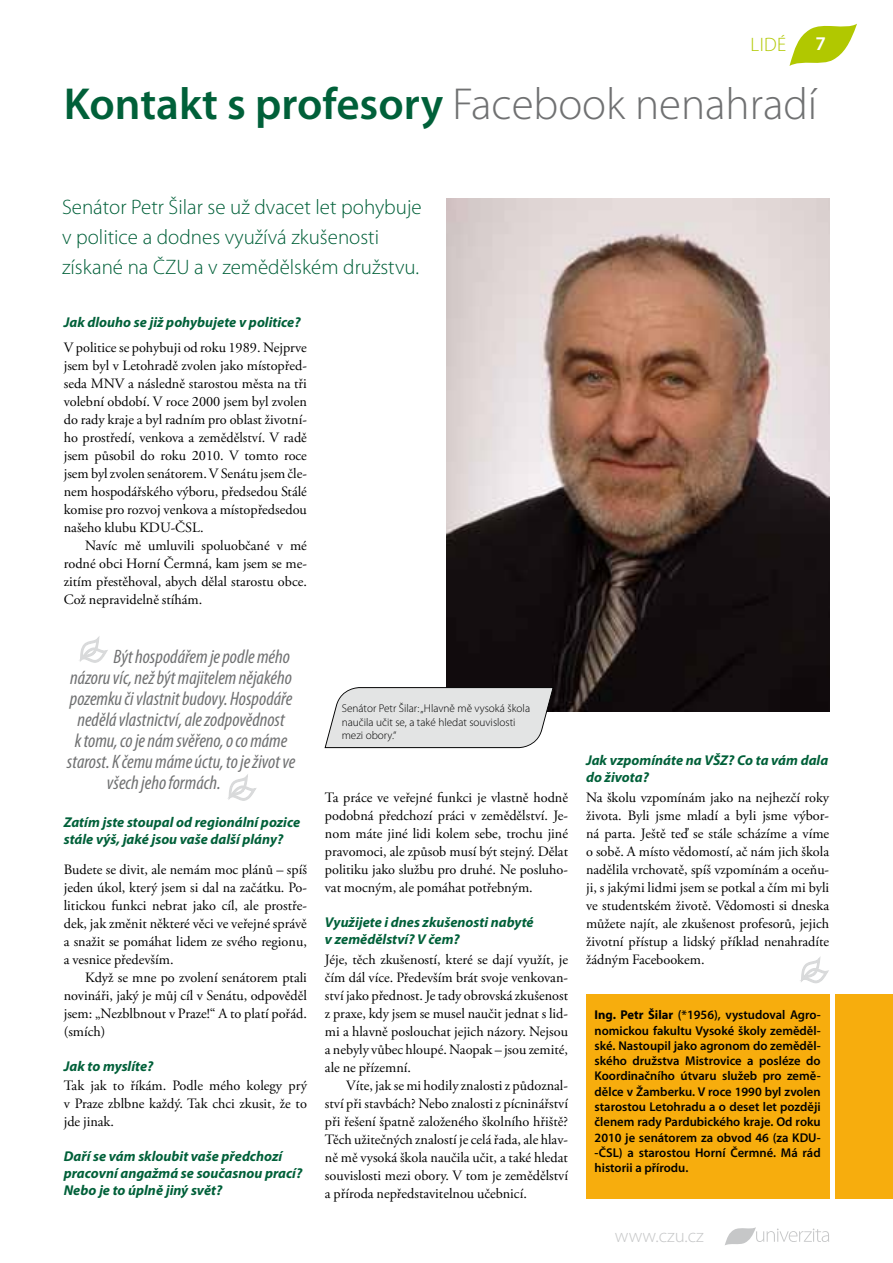
<style>
.page{position:relative;width:893px;height:1263px;background:#fff}
.page>*{position:absolute;margin:0;border:0;box-sizing:border-box;transform-origin:0 0}
.t1{font:600 45px "Myriad Pro";color:#006039}
.t2{font:300 21px/30px "Myriad Pro";color:#006039}
.t3{font:italic condensed 19.5px "Myriad Pro";color:#707172}
.t4{font:300 19.5px "Myriad Pro";color:#b1c800}
.t5{font:600 19.5px "Myriad Pro";color:#fff}
.t6{font:300 18.9px "Myriad Pro";color:#c6c7c8}
.t7{font:14.25px/18px "Adobe Garamond Pro";color:#000;text-align:justify}
.t8{font:italic 700 14.25px/17.1px "Myriad Pro";color:#006039}
.t9{font:600 12.75px/15.3px "Myriad Pro";color:#000;text-align:justify}
.t10{font:300 11.25px/13.5px "Myriad Pro";color:#000}
.s1{font-weight:300;color:#707172}
.s2{font-weight:700}
</style>
<div class="page">
<svg style="left:789px;top:23px;width:68px;height:43px"></svg>
<svg style="left:725px;top:1227px;width:104px;height:18px"></svg>
<img style="left:446px;top:198px;width:383px;height:514px">
<svg style="left:325px;top:687px;width:228px;height:61px"></svg>
<div style="left:586px;top:994px;width:243px;height:205px;background:#f7ad0d"></div>
<svg style="left:79px;top:636px;width:29px;height:27px"></svg>
<svg style="left:228px;top:774px;width:29px;height:27px"></svg>
<div style="left:836px;top:994px;width:57px;height:205px;background:#f7ad0d"></div>
<svg style="left:800px;top:956px;width:29px;height:28px"></svg>
<h3 class="t4" style="left:751px;top:34px;width:37px">LIDÉ</h3>
<h3 class="t5" style="left:815px;top:31px;width:12px">7</h3>
<h1 class="t1" style="left:64px;top:75px;width:755px">Kontakt s profesory <span class="s1">Facebook nenahradí</span></h1>
<h2 class="t2" style="left:62px;top:192px;width:361px">Senátor Petr Šilar se už dvacet let pohybuje v politice a dodnes využívá zkušenosti získané na ČZU a v zemědělském družstvu.</h2>
<p class="t8" style="left:64px;top:313px;width:238px">Jak dlouho se již pohybujete v politice?</p>
<p class="t7" style="left:64px;top:339px;width:245px">V politice se pohybuji od roku 1989. Nejprve jsem byl v Letohradě zvolen jako místopřed&shy;seda MNV a následně starostou města na tři volební období. V roce 2000 jsem byl zvolen do rady kraje a byl radním pro oblast životní&shy;ho prostředí, venkova a zemědělství. V radě jsem působil do roku 2010. V tomto roce jsem byl zvolen senátorem. V Senátu jsem čle&shy;nem hospodářského výboru, předsedou Stálé komise pro rozvoj venkova a místopředsedou našeho klubu KDU-ČSL.</p>
<p class="t7" style="left:64px;top:537px;width:245px;text-indent:21px">Navíc mě umluvili spoluobčané v mé rodné obci Horní Čermná, kam jsem se me&shy;zitím přestěhoval, abych dělal starostu obce.<br>Což nepravidelně stíhám.</p>
<h3 class="t3" style="left:114px;top:645px;width:178px">Být hospodářem je podle mého</h3>
<h3 class="t3" style="left:70px;top:666px;width:223px">názoru víc, než být majitelem nějakého</h3>
<h3 class="t3" style="left:70px;top:687px;width:224px">pozemku či vlastnit budovy. Hospodáře</h3>
<h3 class="t3" style="left:77px;top:708px;width:209px">nedělá vlastnictví, ale zodpovědnost</h3>
<h3 class="t3" style="left:75px;top:729px;width:214px">k tomu, co je nám svěřeno, o co máme</h3>
<h3 class="t3" style="left:67px;top:750px;width:230px">starost. K čemu máme úctu, to je život ve</h3>
<h3 class="t3" style="left:107px;top:771px;width:115px">všech jeho formách.</h3>
<p class="t8" style="left:64px;top:813px;width:238px">Zatím jste stoupal od regionální pozice stále výš, jaké jsou vaše další plány?</p>
<p class="t7" style="left:64px;top:861px;width:245px">Budete se divit, ale nemám moc plánů – spíš jeden úkol, který jsem si dal na začátku. Po&shy;litickou funkci nebrat jako cíl, ale prostře&shy;dek, jak změnit některé věci ve veřejné správě a snažit se pomáhat lidem ze svého regionu, a vesnice především.</p>
<p class="t7" style="left:64px;top:969px;width:245px;text-indent:21px">Když se mne po zvolení senátorem ptali novináři, jaký je můj cíl v Senátu, odpověděl jsem: „Nezblbnout v Praze!“ A to platí pořád. (smích)</p>
<p class="t8" style="left:64px;top:1057px;width:91px">Jak to myslíte?</p>
<p class="t7" style="left:64px;top:1077px;width:245px">Tak jak to říkám. Podle mého kolegy prý v Praze zblbne každý. Tak chci zkusit, že to jde jinak.</p>
<p class="t8" style="left:64px;top:1147px;width:240px">Daří se vám skloubit vaše předchozí pracovní angažmá se současnou prací?<br>Nebo je to úplně jiný svět?</p>
<p class="t10" style="left:342px;top:702px;width:190px">Senátor Petr Šilar: „Hlavně mě vysoká škola naučila učit se, a také hledat souvislosti mezi obory.“</p>
<p class="t7" style="left:325px;top:789px;width:245px">Ta práce ve veřejné funkci je vlastně hodně podobná předchozí práci v zemědělství. Je&shy;nom máte jiné lidi kolem sebe, trochu jiné pravomoci, ale způsob musí být stejný. Dělat politiku jako službu pro druhé. Ne posluho&shy;vat mocným, ale pomáhat potřebným.</p>
<p class="t8" style="left:325px;top:913px;width:210px">Využijete i dnes zkušenosti nabyté v zemědělství? V čem?</p>
<p class="t7" style="left:325px;top:951px;width:245px">Jéje, těch zkušeností, které se dají využít, je čím dál více. Především brát svoje venkovan&shy;ství jako přednost. Je tady obrovská zkušenost z praxe, kdy jsem se musel naučit jednat s lid&shy;mi a hlavně poslouchat jejich názory. Nejsou a nebyly vůbec hloupé. Naopak – jsou zemité, ale ne přízemní.</p>
<p class="t7" style="left:325px;top:1077px;width:245px;text-indent:21px">Víte, jak se mi hodily znalosti z půdoznal&shy;ství při stavbách? Nebo znalosti z pícninářství při řešení špatně založeného školního hřiště?<br>Těch užitečných znalostí je celá řada, ale hlav&shy;ně mě vysoká škola naučila učit, a také hledat souvislosti mezi obory. V tom je zemědělství a příroda nepředstavitelnou učebnicí.</p>
<p class="t8" style="left:586px;top:751px;width:244px">Jak vzpomínáte na VŠZ? Co ta vám dala do života?</p>
<p class="t7" style="left:586px;top:789px;width:245px">Na školu vzpomínám jako na nejhezčí roky života. Byli jsme mladí a byli jsme výbor&shy;ná parta. Ještě teď se stále scházíme a víme o sobě. A místo vědomostí, ač nám jich škola nadělila vrchovatě, spíš vzpomínám a oceňu&shy;ji, s jakými lidmi jsem se potkal a čím mi byli ve studentském životě. Vědomosti si dneska můžete najít, ale zkušenost profesorů, jejich životní přístup a lidský příklad nenahradíte žádným Facebookem.</p>
<p class="t9" style="left:595px;top:1007px;width:228px"><span class="s2">Ing. Petr Šilar</span> (*1956), vystudoval Agro&shy;nomickou fakultu Vysoké školy zeměděl&shy;ské. Nastoupil jako agronom do zeměděl&shy;ského družstva Mistrovice a posléze do Koordinačního útvaru služeb pro země&shy;dělce v Žamberku. V roce 1990 byl zvolen starostou Letohradu a o deset let později členem rady Pardubického kraje. Od roku 2010 je senátorem za obvod 46 (za KDU--ČSL) a starostou Horní Čermné. Má rád historii a přírodu.</p>
<h3 class="t6" style="left:615px;top:1225px;width:91px">www.czu.cz</h3>
</div>
